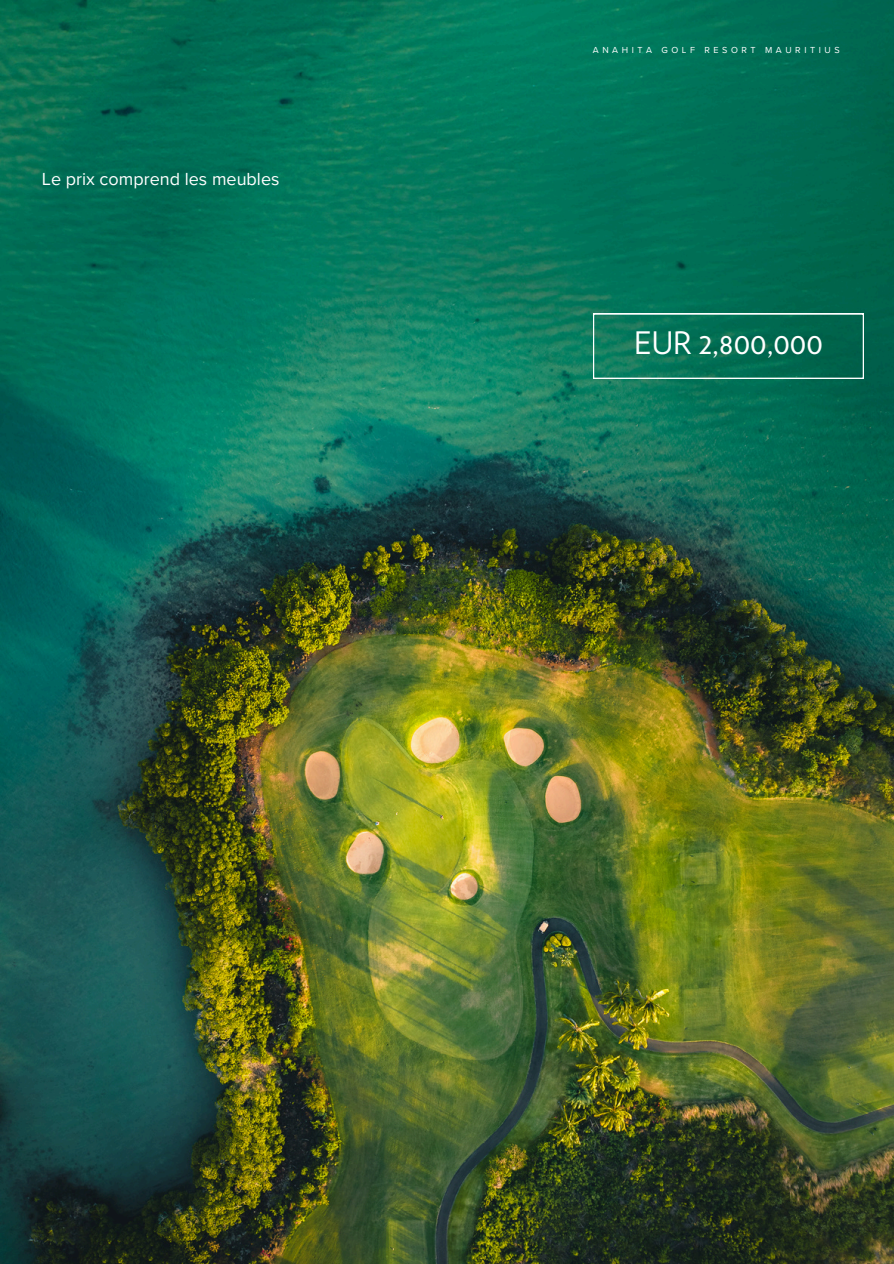
<style>
.page{position:relative;width:894px;height:1264px;background:#fff}
.page>*{position:absolute;margin:0;border:0;box-sizing:border-box;transform-origin:0 0}
.t1{font:30.9px "Verlag";color:#fff}
.t2{font:18px "Proxima Nova";color:#fff}
.t3{font:9px "Proxima Nova";letter-spacing:.395em;color:#fff}
</style>
<div class="page">
<img style="left:0;top:0;width:893px;height:1263px">
<svg style="left:593px;top:313px;width:270px;height:66px"></svg>
<h1 class="t2" style="left:42px;top:168px;width:239px">Le prix comprend les meubles</h1>
<h2 class="t3" style="left:592px;top:45px;width:248px">ANAHITA GOLF RESORT MAURITIUS</h2>
<p class="t1" style="left:634px;top:329px;width:190px">EUR 2,800,000</p>
</div>
